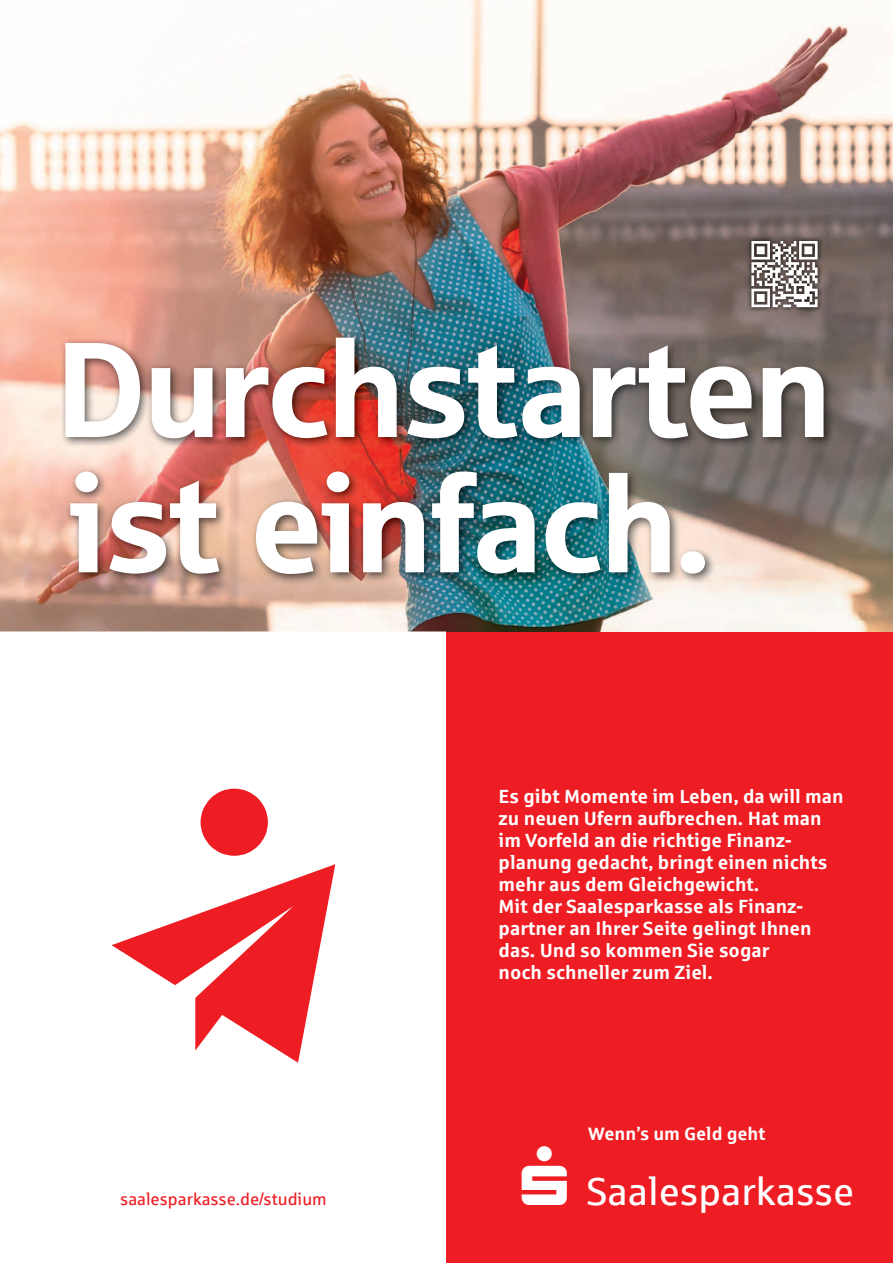
<style>
.page{position:relative;width:893px;height:1263px;background:#fff}
.page>*{position:absolute;margin:0;border:0;box-sizing:border-box;transform-origin:0 0}
.t1{font:135.3px/135.3px "Sparkasse Head";color:#fff}
.t2{font:39px "Sparkasse Rg";color:#fff}
.t3{font:700 19.05px/22px "Sparkasse Rg";color:#fff}
.t4{font:700 18.15px "Sparkasse Rg";color:#fff}
.t5{font:16.95px "Sparkasse Rg";color:#ee1d23}
</style>
<div class="page">
<div style="left:447px;top:622px;width:446px;height:641px;background:#ee1d23"></div>
<svg style="left:201px;top:789px;width:67px;height:67px"></svg>
<svg style="left:112px;top:864px;width:223px;height:199px"></svg>
<img style="left:0;top:0;width:735px;height:315px">
<img style="left:735px;top:23px;width:158px;height:345px">
<img style="left:0;top:315px;width:104px;height:316px">
<img style="left:104px;top:315px;width:632px;height:18px">
<img style="left:789px;top:368px;width:104px;height:254px">
<img style="left:104px;top:585px;width:685px;height:46px">
<img style="left:447px;top:622px;width:446px;height:9px">
<img style="left:60px;top:333px;width:774px;height:252px">
<img style="left:747px;top:236px;width:75px;height:76px">
<svg style="left:751px;top:241px;width:67px;height:66px"></svg>
<h1 class="t1" style="left:58px;top:324px;width:773px">Durchstarten ist einfach.</h1>
<p class="t3" style="left:499px;top:785px;width:347px">Es gibt Momente im Leben, da will man zu neuen Ufern aufbrechen. Hat man im Vorfeld an die richtige Finanz&shy;planung gedacht, bringt einen nichts mehr aus dem Gleichgewicht.<br>Mit der Saalesparkasse als Finanz&shy;partner an Ihrer Seite gelingt Ihnen das. Und so kommen Sie sogar<br>noch schneller zum Ziel.</p>
<p class="t5" style="left:120px;top:1190px;width:208px">saalesparkasse.de/studium</p>
<p class="t4" style="left:588px;top:1124px;width:179px">Wenn’s um Geld geht</p>
<h2 class="t2" style="left:586px;top:1171px;width:269px">Saalesparkasse</h2>
</div>
